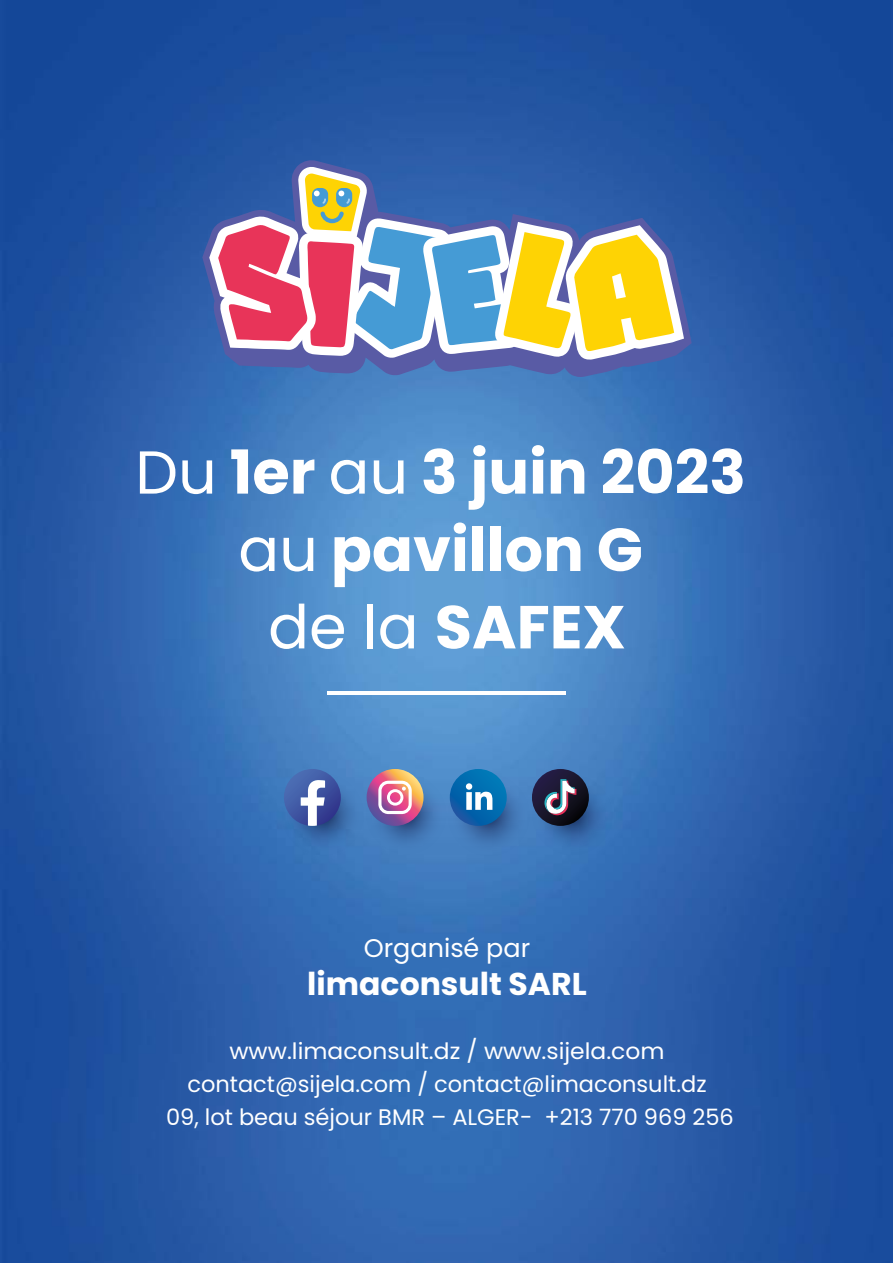
<style>
.page{position:relative;width:893px;height:1263px;background:#fff}
.page>*{position:absolute;margin:0;border:0;box-sizing:border-box;transform-origin:0 0}
.t1{font:700 60.6px/77.4px "Poppins";color:#fff;text-align:center}
.t2{font:700 31.5px "Poppins";color:#fff}
.t3{font:25.5px "Poppins";color:#fff}
.t4{font:22.5px/33px "Poppins";color:#fff;text-align:center;scale:1.04 1}
.s1{font-weight:400}
</style>
<div class="page">
<img style="left:0;top:0;width:893px;height:1263px">
<svg style="left:202px;top:159px;width:490px;height:218px;background:#3d63ac"></svg>
<svg style="left:209px;top:166px;width:475px;height:194px"></svg>
<svg style="left:365px;top:773px;width:82px;height:82px;background:#447ab7"></svg>
<svg style="left:367px;top:769px;width:56px;height:57px"></svg>
<svg style="left:378px;top:781px;width:34px;height:33px"></svg>
<svg style="left:281px;top:772px;width:83px;height:84px;background:#3c74b5"></svg>
<svg style="left:284px;top:769px;width:57px;height:57px"></svg>
<svg style="left:447px;top:773px;width:83px;height:84px;background:#4278b7"></svg>
<svg style="left:450px;top:769px;width:57px;height:57px;background:#0569ae"></svg>
<svg style="left:466px;top:783px;width:26px;height:27px"></svg>
<svg style="left:531px;top:774px;width:82px;height:82px;background:#3970b1"></svg>
<svg style="left:532px;top:769px;width:57px;height:57px"></svg>
<svg style="left:544px;top:779px;width:32px;height:36px"></svg>
<hr style="left:328px;top:691px;width:238px;height:4px;background:#fff">
<h1 class="t1" style="left:135px;top:434px;width:612px"><span class="s1">Du</span> 1er <span class="s1">au</span> 3 juin 2023 <span class="s1">au</span> pavillon G<br><span class="s1">de la</span> SAFEX</h1>
<p class="t3" style="left:364px;top:934px;width:168px">Organisé par</p>
<h2 class="t2" style="left:307px;top:966px;width:281px">limaconsult SARL</h2>
<p class="t4" style="left:166px;top:1034px;width:547px">www.limaconsult.dz / www.sijela.com contact@sijela.com / contact@limaconsult.dz<br>09, lot beau séjour BMR – ALGER- +213 770 969 256</p>
</div>
